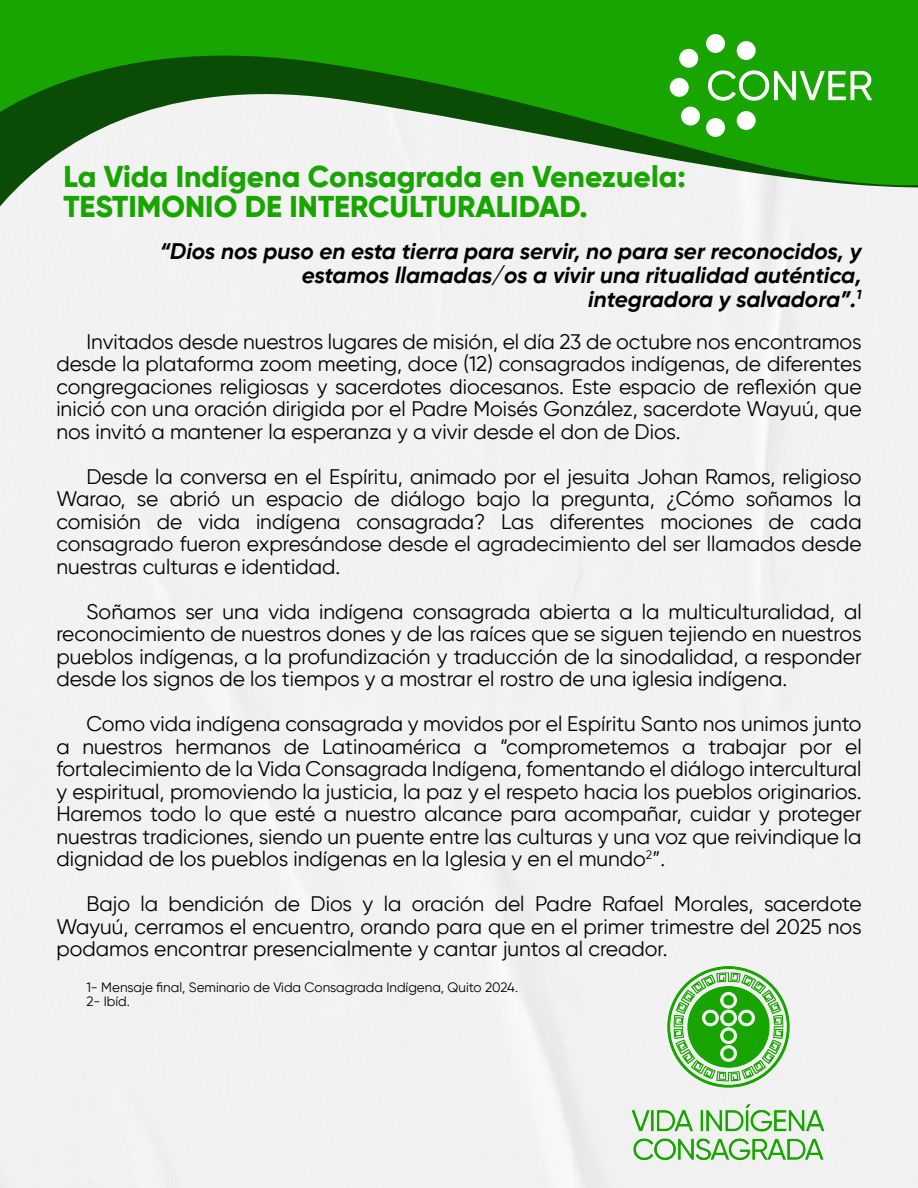
<style>
.page{position:relative;width:918px;height:1188px;background:#fff}
.page>*{position:absolute;margin:0;border:0;box-sizing:border-box;transform-origin:0 0}
.t1{font:800 30px/30px "Gilroy";color:#18a500}
.t2{font:italic 700 22.5px/24px "Gilroy";color:#000;text-align:right}
.t3{font:21px/22.5px "Gilroy";color:#000;text-align:justify}
.t4{font:13.5px/13.5px "Gilroy";color:#000}
</style>
<div class="page">
<svg style="left:0;top:0;width:918px;height:326px;fill:#f1f1f1"></svg>
<svg style="left:670px;top:34px;width:202px;height:103px;background:#40b42c"></svg>
<img style="left:632px;top:966px;width:192px;height:222px">
<h1 class="t1" style="left:63px;top:161px;width:624px">La Vida Indígena Consagrada en Venezuela:<br>TESTIMONIO DE INTERCULTURALIDAD.</h1>
<p class="t2" style="left:160px;top:239px;width:703px">“Dios nos puso en esta tierra para servir, no para ser reconocidos, y estamos llamadas/os a vivir una ritualidad auténtica,<br>integradora y salvadora”.<sup>1</sup></p>
<p class="t3" style="left:56px;top:330px;width:807px;text-indent:30px">Invitados desde nuestros lugares de misión, el día 23 de octubre nos encontramos desde la plataforma zoom meeting, doce (12) consagrados indígenas, de diferentes congregaciones religiosas y sacerdotes diocesanos. Este espacio de reflexión que inició con una oración dirigida por el Padre Moisés González, sacerdote Wayuú, que nos invitó a mantener la esperanza y a vivir desde el don de Dios.</p>
<p class="t3" style="left:56px;top:465px;width:807px;text-indent:30px">Desde la conversa en el Espíritu, animado por el jesuita Johan Ramos, religioso Warao, se abrió un espacio de diálogo bajo la pregunta, ¿Cómo soñamos la comisión de vida indígena consagrada? Las diferentes mociones de cada consagrado fueron expresándose desde el agradecimiento del ser llamados desde nuestras culturas e identidad.</p>
<p class="t3" style="left:56px;top:600px;width:807px;text-indent:30px">Soñamos ser una vida indígena consagrada abierta a la multiculturalidad, al reconocimiento de nuestros dones y de las raíces que se siguen tejiendo en nuestros pueblos indígenas, a la profundización y traducción de la sinodalidad, a responder desde los signos de los tiempos y a mostrar el rostro de una iglesia indígena.</p>
<p class="t3" style="left:56px;top:712px;width:807px;text-indent:30px">Como vida indígena consagrada y movidos por el Espíritu Santo nos unimos junto a nuestros hermanos de Latinoamérica a “comprometemos a trabajar por el fortalecimiento de la Vida Consagrada Indígena, fomentando el diálogo intercultural y espiritual, promoviendo la justicia, la paz y el respeto hacia los pueblos originarios.<br>Haremos todo lo que esté a nuestro alcance para acompañar, cuidar y proteger nuestras tradiciones, siendo un puente entre las culturas y una voz que reivindique la dignidad de los pueblos indígenas en la Iglesia y en el mundo<sup>2</sup>”.</p>
<p class="t3" style="left:56px;top:892px;width:807px;text-indent:30px">Bajo la bendición de Dios y la oración del Padre Rafael Morales, sacerdote Wayuú, cerramos el encuentro, orando para que en el primer trimestre del 2025 nos podamos encontrar presencialmente y cantar juntos al creador.</p>
<p class="t4" style="left:86px;top:981px;width:433px">1- Mensaje final, Seminario de Vida Consagrada Indígena, Quito 2024.<br>2- Ibíd.</p>
</div>
